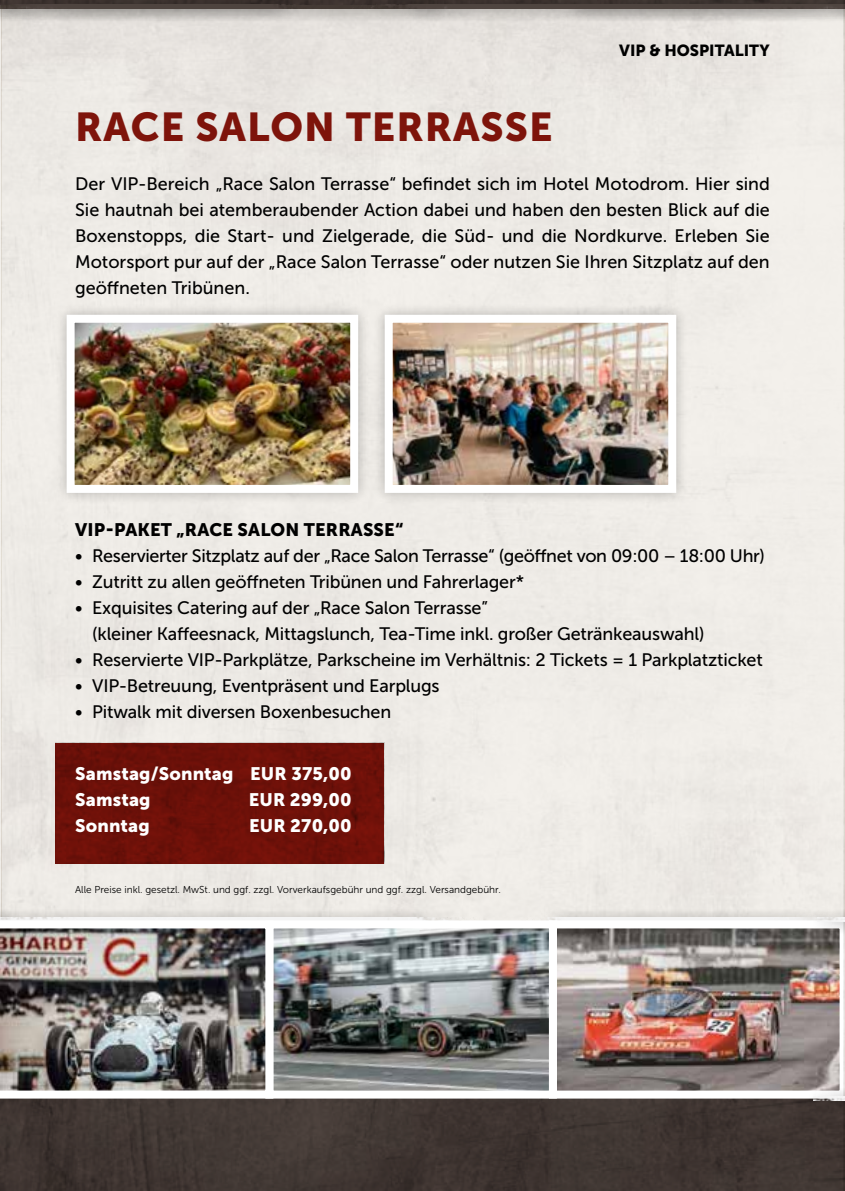
<style>
.page{position:relative;width:845px;height:1191px;background:#fff}
.page>*{position:absolute;margin:0;border:0;box-sizing:border-box;transform-origin:0 0}
.t1{font:40px "Museo Sans 900";letter-spacing:.025em;color:#7e140b}
.t2{font:18px/26px "Museo Sans 500";letter-spacing:-.01em;color:#000;text-align:justify}
.t3{font:18px/26px "Museo Sans 900";letter-spacing:.01em;color:#fff}
.t4{font:18px "Museo Sans 900";letter-spacing:.01em;color:#000}
.t5{font:16px "Museo Sans 900";color:#000}
.t6{font:10px "Museo Sans 300";color:#000}
</style>
<div class="page">
<hr style="left:0;top:0;width:1px;height:1191px;background:#f4f1ec">
<div style="left:1px;top:0;width:844px;height:1191px;background:#f4f1ec"></div>
<img style="left:55px;top:743px;width:329px;height:120px">
<div style="left:373px;top:303px;width:315px;height:202px;background:#000;opacity:.25"></div>
<img style="left:394px;top:324px;width:273px;height:160px">
<div style="left:385px;top:315px;width:291px;height:178px;border:8px solid #fff"></div>
<div style="left:55px;top:303px;width:315px;height:202px;background:#000;opacity:.25"></div>
<img style="left:76px;top:324px;width:273px;height:160px">
<div style="left:67px;top:315px;width:291px;height:178px;border:8px solid #fff"></div>
<div style="left:0;top:907px;width:845px;height:28px;background:#000;opacity:.5"></div>
<img style="left:0;top:917px;width:809px;height:3px">
<div style="left:0;top:1094px;width:845px;height:97px;background:#403732"></div>
<div style="left:0;top:0;width:845px;height:23px;background:#000;opacity:.5"></div>
<img style="left:0;top:4px;width:843px;height:5px">
<img style="left:557px;top:920px;width:286px;height:178px">
<img style="left:274px;top:929px;width:274px;height:160px">
<div style="left:265px;top:920px;width:292px;height:178px;border:8px solid #fff"></div>
<img style="left:0;top:920px;width:273px;height:178px">
<hr style="left:843px;top:0;width:2px;height:1191px;background:#f4f1ec">
<div style="left:804px;top:1086px;width:41px;height:28px;background:#000;opacity:.5"></div>
<img style="left:813px;top:1096px;width:32px;height:4px">
<div style="left:809px;top:907px;width:36px;height:28px;background:#000;opacity:.5"></div>
<img style="left:817px;top:917px;width:28px;height:4px">
<h1 class="t1" style="left:75px;top:104px;width:479px">RACE SALON TERRASSE</h1>
<p class="t5" style="left:619px;top:41px;width:152px">VIP &amp; HOSPITALITY</p>
<p class="t2" style="left:75px;top:171px;width:696px">Der VIP-Bereich „Race Salon Terrasse“ befindet sich im Hotel Motodrom. Hier sind Sie hautnah bei atemberaubender Action dabei und haben den besten Blick auf die Boxenstopps, die Start- und Zielgerade, die Süd- und die Nordkurve. Erleben Sie Motorsport pur auf der „Race Salon Terrasse“ oder nutzen Sie Ihren Sitzplatz auf den geöffneten Tribünen.</p>
<p class="t4" style="left:75px;top:520px;width:330px">VIP-PAKET „RACE SALON TERRASSE“</p>
<p class="t2" style="left:75px;top:543px;width:691px">• Reservierter Sitzplatz auf der „Race Salon Terrasse“ (geöffnet von 09:00 – 18:00 Uhr)</p>
<p class="t2" style="left:75px;top:569px;width:450px">• Zutritt zu allen geöffneten Tribünen und Fahrerlager*</p>
<p class="t2" style="left:92px;top:595px;width:614px;text-indent:-17px">• Exquisites Catering auf der „Race Salon Terrasse”<br>(kleiner Kaffeesnack, Mittagslunch, Tea-Time inkl. großer Getränkeauswahl)</p>
<p class="t2" style="left:75px;top:647px;width:689px">• Reservierte VIP-Parkplätze, Parkscheine im Verhältnis: 2 Tickets = 1 Parkplatzticket</p>
<p class="t2" style="left:75px;top:673px;width:366px">• VIP-Betreuung, Eventpräsent und Earplugs</p>
<p class="t2" style="left:75px;top:699px;width:318px">• Pitwalk mit diversen Boxenbesuchen</p>
<p class="t3" style="left:75px;top:761px;width:278px">Samstag/Sonntag EUR 375,00<br>Samstag</p>
<p class="t3" style="left:249px;top:787px;width:104px">EUR 299,00</p>
<p class="t3" style="left:75px;top:813px;width:76px">Sonntag</p>
<p class="t3" style="left:249px;top:813px;width:104px">EUR 270,00</p>
<p class="t6" style="left:75px;top:884px;width:427px">Alle Preise inkl. gesetzl. MwSt. und ggf. zzgl. Vorverkaufsgebühr und ggf. zzgl. Versandgebühr.</p>
</div>
